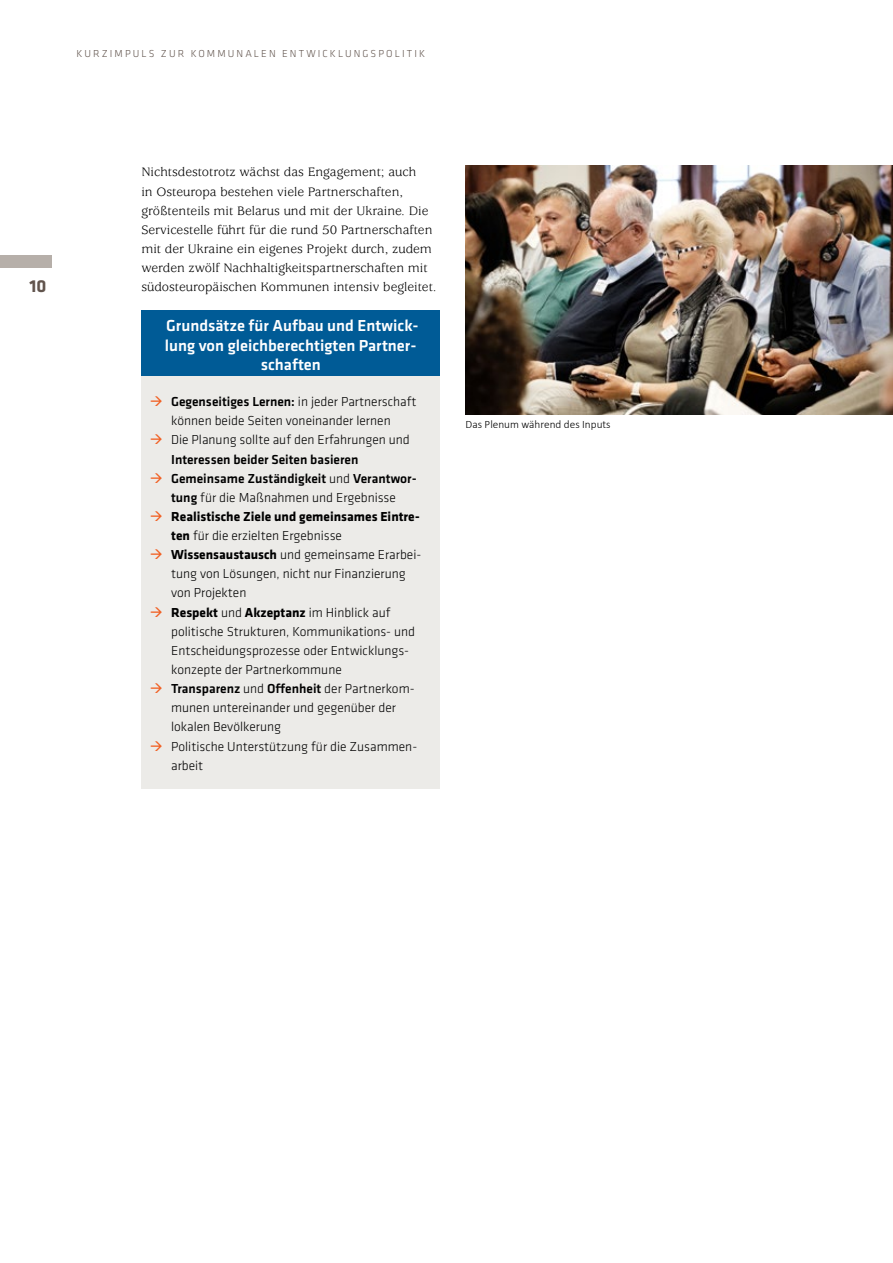
<style>
.page{position:relative;width:893px;height:1263px;background:#fff}
.page>*{position:absolute;margin:0;border:0;box-sizing:border-box;transform-origin:0 0}
.t1{font:700 18px "Klavika Basic";color:#61544d}
.Kastenheads{font:500 16.5px/19.2px "Klavika Basic";color:#fff;text-align:center}
.t2{font:300 13.5px/19.2px "Klavika Basic";color:#000}
.t3{font:13.5px/19.2px "Usherwood Std";color:#000}
.t4{font:500 13.5px/19.2px "Klavika Basic";color:#000}
.t5{font:700 13.5px/19.2px "Klavika Basic";color:#000}
.t6{font:300 11.25px "Calibri";color:#000}
.t7{font:300 10.5px "Klavika Basic";letter-spacing:.2em;color:#61544d}
.s1{font-weight:500}
.s2{font-weight:300}
.s3{font-weight:700}
</style>
<div class="page">
<div style="left:141px;top:310px;width:299px;height:479px;background:#ecebe8"></div>
<div style="left:141px;top:310px;width:299px;height:65px;background:#005b96"></div>
<div style="left:0;top:255px;width:51px;height:13px;background:#b6afa9"></div>
<img style="left:466px;top:166px;width:427px;height:249px">
<p class="t7" style="left:77px;top:47px;width:350px">KURZIMPULS ZUR KOMMUNALEN ENTWICKLUNGSPOLITIK</p>
<h1 class="t1" style="left:29px;top:273px;width:18px">10</h1>
<p class="t3" style="left:141px;top:163px;width:297px">Nichtsdestotrotz wächst das Engagement; auch<br>in Osteuropa bestehen viele Partnerschaften, größtenteils mit Belarus und mit der Ukraine. Die Servicestelle führt für die rund 50 Partnerschaften mit der Ukraine ein eigenes Projekt durch, zudem werden zwölf Nachhaltigkeitspartnerschaften mit südosteuropäischen Kommunen intensiv begleitet.</p>
<p class="Kastenheads" style="left:165px;top:316px;width:255px">Grundsätze für Aufbau und Entwick&shy;lung von gleichberechtigten Partner&shy;schaften</p>
<p class="t2" style="left:171px;top:392px;width:247px"><span class="s1">Gegenseitiges Lernen:</span> in jeder Partnerschaft können beide Seiten voneinander lernen</p>
<p class="t2" style="left:171px;top:430px;width:240px">Die Planung sollte auf den Erfahrungen und<br><span class="s1">Interessen beider Seiten basieren</span></p>
<p class="t4" style="left:171px;top:468px;width:247px">Gemeinsame Zuständigkeit <span class="s2">und</span> Verantwor&shy;tung <span class="s2">für die Maßnahmen und Ergebnisse</span></p>
<p class="t5" style="left:171px;top:506px;width:250px">Realistische Ziele und gemeinsames Eintre&shy;ten <span class="s2">für die erzielten Ergebnisse</span></p>
<p class="t2" style="left:171px;top:545px;width:252px"><span class="s3">Wissensaustausch</span> und gemeinsame Erarbei&shy;tung von Lösungen, nicht nur Finanzierung von Projekten</p>
<p class="t2" style="left:171px;top:602px;width:245px"><span class="s3">Respekt</span> und <span class="s3">Akzeptanz</span> im Hinblick auf politische Strukturen, Kommunikations- und Entscheidungsprozesse oder Entwicklungs&shy;konzepte der Partnerkommune</p>
<p class="t2" style="left:171px;top:679px;width:245px"><span class="s1">Transparenz</span> und <span class="s1">Offenheit</span> der Partnerkom&shy;munen untereinander und gegenüber der lokalen Bevölkerung</p>
<p class="t2" style="left:171px;top:736px;width:248px">Politische Unterstützung für die Zusammen&shy;arbeit</p>
<p class="t6" style="left:466px;top:417px;width:146px">Das Plenum während des Inputs</p>
</div>
